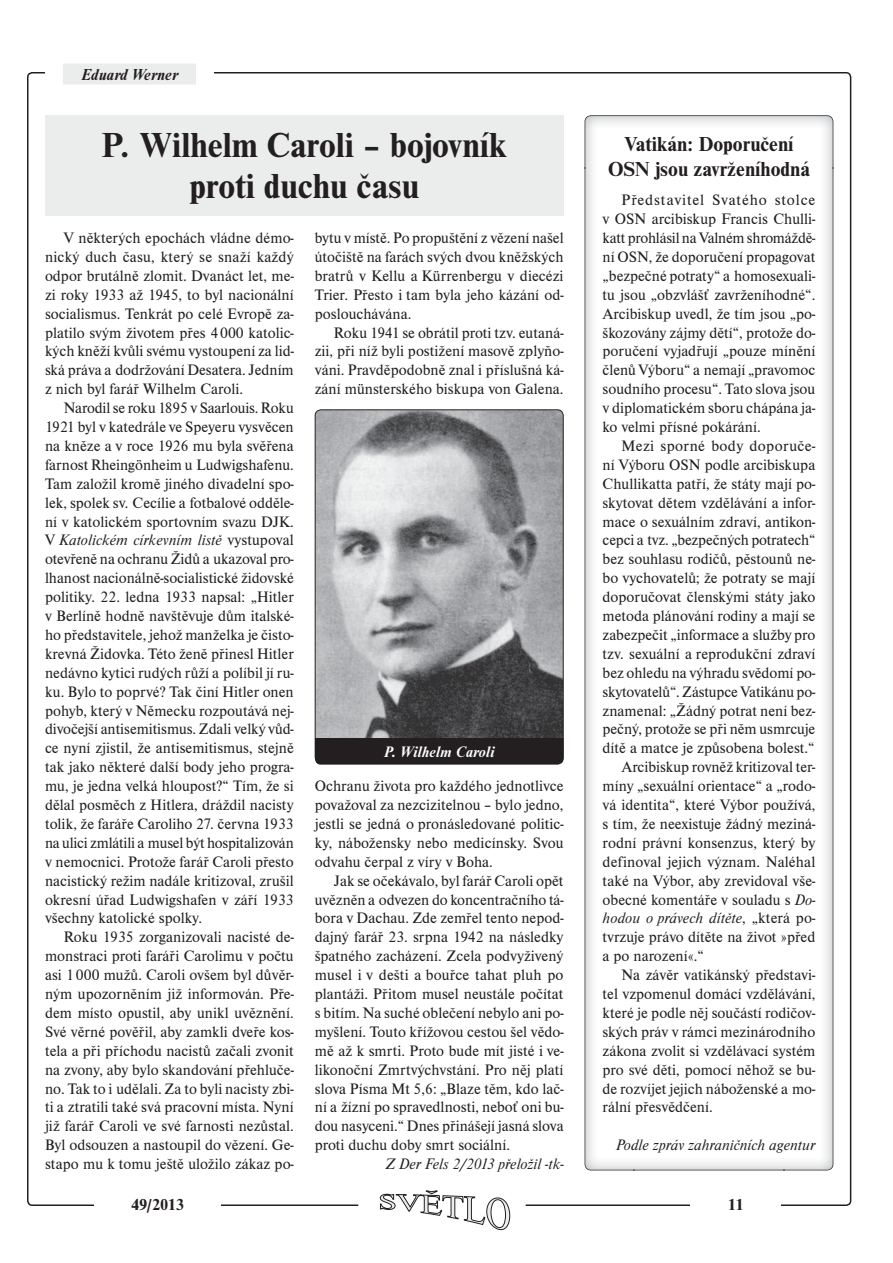
<style>
.page{position:relative;width:893px;height:1263px;background:#fff}
.page>*{position:absolute;margin:0;border:0;box-sizing:border-box;transform-origin:0 0}
.t1{font:700 36px/40.5px "Nimbus Rom DEE";color:#231f20;text-align:center}
.t2{font:700 21px/25.2px "Nimbus Rom DEE";color:#231f20;text-align:center}
.t3{font:italic 700 16.5px "Nimbus Rom DEE";color:#231f20}
.t4{font:700 16.5px "Nimbus Rom DEE";letter-spacing:-.02em;color:#231f20}
.t5{font:15.75px/18.9px "Nimbus Rom DEE";color:#231f20;text-align:justify}
.t6{font:italic 15.75px "Nimbus Rom DEE";color:#231f20}
.t7{font:15.75px "Nimbus Rom DEE";letter-spacing:.02em;color:#231f20}
.t8{font:italic 700 15.75px "Nimbus Rom DEE";color:#fff}
.s1{font-style:italic}
.s2{font-style:normal}
</style>
<div class="page">
<svg style="left:379px;top:1190px;width:131px;height:41px"></svg>
<img style="left:315px;top:410px;width:248px;height:328px">
<div style="left:315px;top:409px;width:248px;height:354px;border:1px solid #231f20;border-radius:6px"></div>
<div style="left:315px;top:738px;width:248px;height:27px;background:#231f20"></div>
<div style="left:45px;top:115px;width:518px;height:101px;background:#ebecec"></div>
<div style="left:63px;top:64px;width:133px;height:21px;background:#ebecec"></div>
<img style="left:584px;top:115px;width:249px;height:52px">
<img style="left:584px;top:167px;width:50px;height:1003px">
<img style="left:783px;top:167px;width:50px;height:1003px">
<p class="t3" style="left:81px;top:68px;width:98px">Eduard Werner</p>
<h1 class="t1" style="left:102px;top:128px;width:406px">P. Wilhelm Caroli – bojovník proti duchu času</h1>
<p class="t5" style="left:45px;top:230px;width:250px;text-indent:19px">V některých epochách vládne démo&shy;nický duch času, který se snaží každý odpor brutálně zlomit. Dvanáct let, me&shy;zi roky 1933 až 1945, to byl nacionální socialismus. Tenkrát po celé Evropě za&shy;platilo svým životem přes 4 000 katolic&shy;kých kněží kvůli svému vystoupení za lid&shy;ská práva a dodržování Desatera. Jedním z nich byl farář Wilhelm Caroli.</p>
<p class="t5" style="left:45px;top:400px;width:250px;text-indent:19px">Narodil se roku 1895 v Saarlouis. Roku 1921 byl v katedrále ve Speyeru vysvěcen na kněze a v roce 1926 mu byla svěřena farnost Rheingönheim u Ludwigshafenu.<br>Tam založil kromě jiného divadelní spo&shy;lek, spolek sv. Cecílie a fotbalové odděle&shy;ní v katolickém sportovním svazu DJK.<br>V <span class="s1">Katolickém církevním listě</span> vystupoval otevřeně na ochranu Židů a ukazoval pro&shy;lhanost nacionálně-socialistické židovské politiky. 22. ledna 1933 napsal: „Hitler v Berlíně hodně navštěvuje dům italské&shy;ho představitele, jehož manželka je čisto&shy;krevná Židovka. Této ženě přinesl Hitler nedávno kytici rudých růží a políbil jí ru&shy;ku. Bylo to poprvé? Tak činí Hitler onen pohyb, který v Německu rozpoutává nej&shy;divočejší antisemitismus. Zdali velký vůd&shy;ce nyní zjistil, že antisemitismus, stejně tak jako některé další body jeho progra&shy;mu, je jedna velká hloupost?“ Tím, že si dělal posměch z Hitlera, dráždil nacisty tolik, že faráře Caroliho 27. června 1933 na ulici zmlátili a musel být hospitalizován v nemocnici. Protože farář Caroli přesto nacistický režim nadále kritizoval, zrušil okresní úřad Ludwigshafen v září 1933 všechny katolické spolky.</p>
<p class="t5" style="left:45px;top:929px;width:250px;text-indent:19px">Roku 1935 zorganizovali nacisté de&shy;monstraci proti faráři Carolimu v počtu asi 1 000 mužů. Caroli ovšem byl důvěr&shy;ným upozorněním již informován. Pře&shy;dem místo opustil, aby unikl uvěznění.<br>Své věrné pověřil, aby zamkli dveře kos&shy;tela a při příchodu nacistů začali zvonit na zvony, aby bylo skandování přehluče&shy;no. Tak to i udělali. Za to byli nacisty zbi&shy;ti a ztratili také svá pracovní místa. Nyní již farář Caroli ve své farnosti nezůstal.<br>Byl odsouzen a nastoupil do vězení. Ge&shy;stapo mu k tomu ještě uložilo zákaz po-</p>
<p class="t5" style="left:315px;top:230px;width:250px">bytu v místě. Po propuštění z vězení našel útočiště na farách svých dvou kněžských bratrů v Kellu a Kürrenbergu v diecézi Trier. Přesto i tam byla jeho kázání od&shy;poslouchávána.</p>
<p class="t5" style="left:315px;top:324px;width:250px;text-indent:19px">Roku 1941 se obrátil proti tzv. eutaná&shy;zii, při níž byli postižení masově zplyňo&shy;váni. Pravděpodobně znal i příslušná ká&shy;zání münsterského biskupa von Galena.</p>
<p class="t8" style="left:384px;top:745px;width:112px">P. Wilhelm Caroli</p>
<p class="t5" style="left:315px;top:778px;width:250px">Ochranu života pro každého jednotlivce považoval za nezcizitelnou – bylo jedno, jestli se jedná o pronásledované politic&shy;ky, nábožensky nebo medicínsky. Svou odvahu čerpal z víry v Boha.</p>
<p class="t5" style="left:315px;top:872px;width:250px;text-indent:19px">Jak se očekávalo, byl farář Caroli opět uvězněn a odvezen do koncentračního tá&shy;bora v Dachau. Zde zemřel tento nepod&shy;dajný farář 23. srpna 1942 na následky špatného zacházení. Zcela podvyživený musel i v dešti a bouřce tahat pluh po plantáži. Přitom musel neustále počítat s bitím. Na suché oblečení nebylo ani po&shy;myšlení. Touto křížovou cestou šel vědo&shy;mě až k smrti. Proto bude mít jisté i ve&shy;likonoční Zmrtvýchvstání. Pro něj platí slova Písma Mt 5,6: „Blaze těm, kdo lač&shy;ní a žízní po spravedlnosti, neboť oni bu&shy;dou nasyceni.“ Dnes přinášejí jasná slova proti duchu doby smrt sociální.</p>
<p class="t6" style="left:385px;top:1158px;width:180px">Z Der Fels 2/2013 přeložil -tk-</p>
<h2 class="t2" style="left:608px;top:133px;width:203px">Vatikán: Doporučení<br>OSN jsou zavrženíhodná</h2>
<p class="t5" style="left:602px;top:192px;width:214px;text-indent:19px">Představitel Svatého stolce v OSN arcibiskup Francis Chulli&shy;katt prohlásil na Valném shromáždě&shy;ní OSN, že doporučení propagovat „bezpečné potraty“ a homosexuali&shy;tu jsou „obzvlášť zavrženíhodné“.<br>Arcibiskup uvedl, že tím jsou „po&shy;škozovány zájmy dětí“, protože do&shy;poručení vyjadřují „pouze mínění členů Výboru“ a nemají „pravomoc soudního procesu“. Tato slova jsou v diplomatickém sboru chápána ja&shy;ko velmi přísné pokárání.</p>
<p class="t7" style="left:621px;top:439px;width:195px">Mezi sporné body doporuče-</p>
<p class="t5" style="left:602px;top:456px;width:214px">ní Výboru OSN podle arcibiskupa</p>
<p class="t5" style="left:602px;top:475px;width:214px">Chullikatta patří, že státy mají po-</p>
<p class="t5" style="left:602px;top:494px;width:214px">skytovat dětem vzdělávání a infor-</p>
<p class="t5" style="left:602px;top:513px;width:214px">mace o sexuálním zdraví, antikon-</p>
<p class="t5" style="left:602px;top:532px;width:214px">cepci a tvz. „bezpečných potratech“</p>
<p class="t5" style="left:602px;top:551px;width:214px">bez souhlasu rodičů, pěstounů ne-</p>
<p class="t5" style="left:602px;top:570px;width:214px">bo vychovatelů; že potraty se mají</p>
<p class="t5" style="left:602px;top:589px;width:214px">doporučovat členskými státy jako</p>
<p class="t5" style="left:602px;top:608px;width:214px">metoda plánování rodiny a mají se</p>
<p class="t5" style="left:602px;top:627px;width:214px">zabezpečit „informace a služby pro</p>
<p class="t5" style="left:602px;top:645px;width:214px">tzv. sexuální a reprodukční zdraví</p>
<p class="t5" style="left:602px;top:664px;width:214px">bez ohledu na výhradu svědomí po-</p>
<p class="t5" style="left:602px;top:683px;width:214px">skytovatelů“. Zástupce Vatikánu po-</p>
<p class="t5" style="left:602px;top:702px;width:214px">znamenal: „Žádný potrat není bez-</p>
<p class="t5" style="left:602px;top:721px;width:214px">pečný, protože se při něm usmrcuje</p>
<p class="t5" style="left:602px;top:740px;width:213px">dítě a matce je způsobena bolest.“</p>
<p class="t5" style="left:621px;top:759px;width:195px">Arcibiskup rovněž kritizoval ter-</p>
<p class="t5" style="left:602px;top:778px;width:214px">míny „sexuální orientace“ a „rodo-</p>
<p class="t5" style="left:602px;top:797px;width:214px">vá identita“, které Výbor používá,</p>
<p class="t5" style="left:602px;top:816px;width:214px">s tím, že neexistuje žádný meziná-</p>
<p class="t5" style="left:602px;top:834px;width:214px">rodní právní konsenzus, který by</p>
<p class="t5" style="left:602px;top:853px;width:214px">definoval jejich význam. Naléhal</p>
<p class="t5" style="left:602px;top:872px;width:214px">také na Výbor, aby zrevidoval vše-</p>
<p class="t5" style="left:602px;top:891px;width:214px">obecné komentáře v souladu s <span class="s1">Do-</span></p>
<p class="t6" style="left:602px;top:912px;width:214px">hodou o právech dítěte<span class="s2">, „která po-</span></p>
<p class="t5" style="left:602px;top:929px;width:214px">tvrzuje právo dítěte na život »před</p>
<p class="t5" style="left:602px;top:948px;width:103px">a po narození«.“</p>
<p class="t5" style="left:621px;top:967px;width:195px">Na závěr vatikánský představi-</p>
<p class="t5" style="left:602px;top:986px;width:214px">tel vzpomenul domácí vzdělávání,</p>
<p class="t5" style="left:602px;top:1005px;width:214px">které je podle něj součástí rodičov-</p>
<p class="t5" style="left:602px;top:1023px;width:214px">ských práv v rámci mezinárodního</p>
<p class="t5" style="left:602px;top:1042px;width:214px">zákona zvolit si vzdělávací systém</p>
<p class="t5" style="left:602px;top:1061px;width:214px">pro své děti, pomocí něhož se bu-</p>
<p class="t5" style="left:602px;top:1080px;width:214px">de rozvíjet jejich náboženské a mo-</p>
<p class="t5" style="left:602px;top:1099px;width:112px">rální přesvědčení.</p>
<p class="t6" style="left:616px;top:1139px;width:201px">Podle zpráv zahraničních agentur</p>
<p class="t4" style="left:131px;top:1198px;width:54px">49/2013</p>
<p class="t4" style="left:728px;top:1198px;width:17px">11</p>
</div>
